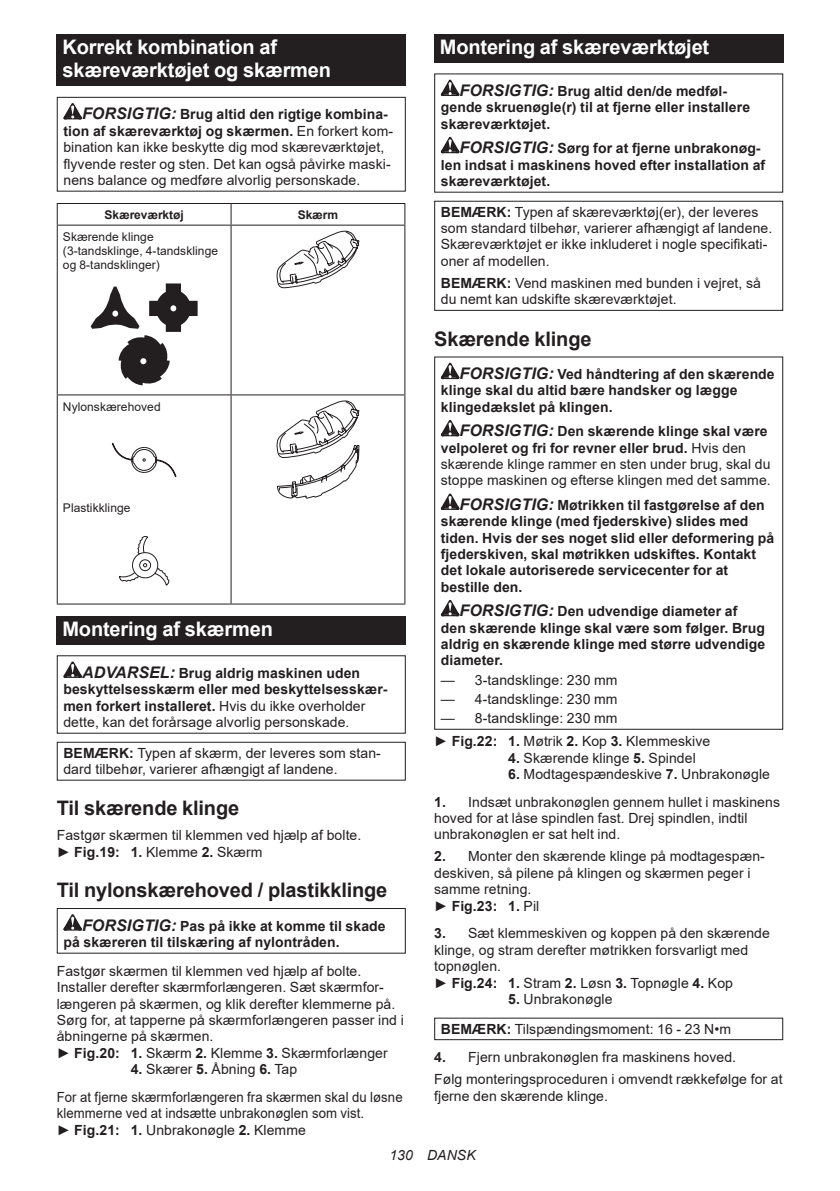
<style>
.page{position:relative;width:840px;height:1191px;background:#fff}
.page>*{position:absolute;margin:0;border:0;box-sizing:border-box;transform-origin:0 0}
.t1{font:700 20px/23.4px "Arial";letter-spacing:-.01em;color:#fff}
.t2{font:700 20px "Arial";letter-spacing:-.01em;color:#231f20}
.t3{font:14px/16.4px "Arial";letter-spacing:.005em;color:#231f20}
.t4{font:700 14px/16.4px "Arial";letter-spacing:.005em;color:#231f20}
.t5{font:14px/16.4px "Arial";letter-spacing:.005em;color:#231f20;scale:.94 1}
.t6{font:italic 14px "Arial";letter-spacing:.005em;color:#231f20}
.t7{font:12px/14px "Arial";letter-spacing:.005em;color:#231f20}
.t8{font:700 12px "Arial";letter-spacing:-.01em;color:#231f20}
.s1{font-weight:700;font-style:italic;font-size:16px}
.s2{font-weight:700}
.s3{font-style:italic;font-size:16px}
.s4{font-weight:400}
</style>
<div class="page">
<div style="left:57px;top:34px;width:348px;height:52px;background:#231f20"></div>
<svg style="left:63px;top:103px;width:19px;height:16px"></svg>
<div style="left:57px;top:97px;width:348px;height:95px;border:1px solid #231f20"></div>
<hr style="left:57px;top:203px;width:174px;height:1px;background:#231f20">
<svg style="left:57px;top:204px;width:1px;height:21px"></svg>
<hr style="left:231px;top:203px;width:174px;height:1px;background:#231f20">
<svg style="left:230px;top:204px;width:1px;height:21px"></svg>
<svg style="left:404px;top:204px;width:1px;height:21px"></svg>
<hr style="left:57px;top:225px;width:174px;height:1px;background:#231f20">
<hr style="left:57px;top:226px;width:1px;height:168px;background:#231f20">
<hr style="left:231px;top:225px;width:174px;height:1px;background:#231f20">
<hr style="left:230px;top:226px;width:1px;height:168px;background:#231f20">
<hr style="left:404px;top:226px;width:1px;height:168px;background:#231f20">
<hr style="left:57px;top:394px;width:174px;height:1px;background:#231f20">
<hr style="left:57px;top:395px;width:1px;height:208px;background:#231f20">
<hr style="left:231px;top:394px;width:174px;height:1px;background:#231f20">
<hr style="left:230px;top:395px;width:1px;height:208px;background:#231f20">
<hr style="left:404px;top:395px;width:1px;height:208px;background:#231f20">
<hr style="left:57px;top:603px;width:174px;height:1px;background:#231f20">
<hr style="left:231px;top:603px;width:174px;height:1px;background:#231f20">
<svg style="left:91px;top:283px;width:106px;height:102px"></svg>
<svg style="left:276px;top:231px;width:83px;height:57px"></svg>
<svg style="left:111px;top:442px;width:66px;height:35px"></svg>
<svg style="left:119px;top:536px;width:50px;height:49px"></svg>
<svg style="left:276px;top:400px;width:83px;height:98px"></svg>
<div style="left:57px;top:616px;width:348px;height:28px;background:#231f20"></div>
<svg style="left:63px;top:661px;width:19px;height:17px"></svg>
<div style="left:57px;top:741px;width:348px;height:39px;border:1px solid #231f20"></div>
<svg style="left:63px;top:914px;width:19px;height:16px"></svg>
<div style="left:57px;top:908px;width:348px;height:45px;border:1px solid #231f20"></div>
<div style="left:434px;top:34px;width:348px;height:29px;background:#231f20"></div>
<svg style="left:440px;top:80px;width:19px;height:16px"></svg>
<svg style="left:440px;top:137px;width:19px;height:16px"></svg>
<div style="left:434px;top:201px;width:348px;height:110px;border:1px solid #231f20"></div>
<svg style="left:440px;top:363px;width:19px;height:16px"></svg>
<svg style="left:440px;top:420px;width:19px;height:16px"></svg>
<svg style="left:440px;top:493px;width:19px;height:17px"></svg>
<svg style="left:440px;top:600px;width:19px;height:16px"></svg>
<div style="left:434px;top:356px;width:348px;height:374px;border:1px solid #231f20"></div>
<div style="left:434px;top:1017px;width:348px;height:23px;border:1px solid #231f20"></div>
<h1 class="t1" style="left:62px;top:36px;width:270px">Korrekt kombination af skæreværktøjet og skærmen</h1>
<p class="t3" style="left:63px;top:106px;width:331px;text-indent:19px"><span class="s1">FORSIGTIG:</span> <span class="s2">Brug altid den rigtige kombina&shy;tion af skæreværktøj og skærmen.</span> En forkert kom&shy;bination kan ikke beskytte dig mod skæreværktøjet, flyvende rester og sten. Det kan også påvirke maski&shy;nens balance og medføre alvorlig personskade.</p>
<p class="t8" style="left:105px;top:207px;width:80px">Skæreværktøj</p>
<p class="t8" style="left:297px;top:207px;width:42px">Skærm</p>
<p class="t7" style="left:63px;top:230px;width:157px">Skærende klinge (3-tandsklinge, 4-tandsklinge og 8-tandsklinger)</p>
<p class="t7" style="left:63px;top:399px;width:99px">Nylonskærehoved</p>
<p class="t7" style="left:63px;top:500px;width:69px">Plastikklinge</p>
<h1 class="t1" style="left:62px;top:617px;width:212px">Montering af skærmen</h1>
<p class="t4" style="left:63px;top:665px;width:325px;text-indent:19px"><span class="s3">ADVARSEL:</span> Brug aldrig maskinen uden beskyttelsesskærm eller med beskyttelsesskær&shy;men forkert installeret. <span class="s4">Hvis du ikke overholder dette, kan det forårsage alvorlig personskade.</span></p>
<p class="t3" style="left:63px;top:744px;width:319px"><span class="s2">BEMÆRK:</span> Typen af skærm, der leveres som stan&shy;dard tilbehør, varierer afhængigt af landene.</p>
<h1 class="t2" style="left:57px;top:794px;width:184px">Til skærende klinge</h1>
<p class="t3" style="left:57px;top:827px;width:306px">Fastgør skærmen til klemmen ved hjælp af bolte. ► <span class="s2">Fig.19: 1.</span> Klemme <span class="s2">2.</span> Skærm</p>
<h1 class="t2" style="left:57px;top:876px;width:332px">Til nylonskærehoved / plastikklinge</h1>
<p class="t4" style="left:63px;top:917px;width:323px;text-indent:19px"><span class="s3">FORSIGTIG:</span> Pas på ikke at komme til skade på skæreren til tilskæring af nylontråden.</p>
<p class="t3" style="left:57px;top:962px;width:348px">Fastgør skærmen til klemmen ved hjælp af bolte.<br>Installer derefter skærmforlængeren. Sæt skærmfor&shy;længeren på skærmen, og klik derefter klemmerne på.<br>Sørg for, at tapperne på skærmforlængeren passer ind i åbningerne på skærmen.<br>► <span class="s2">Fig.20: 1.</span> Skærm <span class="s2">2.</span> Klemme <span class="s2">3.</span> Skærmforlænger</p>
<p class="t3" style="left:57px;top:1055px;width:347px;line-height:27.8px;text-indent:74px"><span class="s2">4.</span> Skærer <span class="s2">5.</span> Åbning <span class="s2">6.</span> Tap<br>For at fjerne skærmforlængeren fra skærmen skal du løsne</p>
<p class="t5" style="left:57px;top:1105px;width:328px">klemmerne ved at indsætte unbrakonøglen som vist. ► <span class="s2">Fig.21: 1.</span> Unbrakonøgle <span class="s2">2.</span> Klemme</p>
<h1 class="t1" style="left:439px;top:36px;width:271px">Montering af skæreværktøjet</h1>
<p class="t4" style="left:440px;top:83px;width:310px;text-indent:19px"><span class="s3">FORSIGTIG:</span> Brug altid den/de medføl&shy;gende skruenøgle(r) til at fjerne eller installere skæreværktøjet.</p>
<p class="t4" style="left:440px;top:140px;width:326px;text-indent:19px"><span class="s3">FORSIGTIG:</span> Sørg for at fjerne unbrakonøg&shy;len indsat i maskinens hoved efter installation af skæreværktøjet.</p>
<p class="t3" style="left:440px;top:203px;width:333px"><span class="s2">BEMÆRK:</span> Typen af skæreværktøj(er), der leveres som standard tilbehør, varierer afhængigt af landene.<br>Skæreværktøjet er ikke inkluderet i nogle specifikati&shy;oner af modellen.</p>
<p class="t3" style="left:440px;top:274px;width:321px"><span class="s2">BEMÆRK:</span> Vend maskinen med bunden i vejret, så du nemt kan udskifte skæreværktøjet.</p>
<h1 class="t2" style="left:434px;top:324px;width:159px">Skærende klinge</h1>
<p class="t4" style="left:440px;top:366px;width:335px;text-indent:19px"><span class="s3">FORSIGTIG:</span> Ved håndtering af den skærende klinge skal du altid bære handsker og lægge klingedækslet på klingen.</p>
<p class="t3" style="left:440px;top:423px;width:331px;text-indent:19px"><span class="s1">FORSIGTIG:</span> <span class="s2">Den skærende klinge skal være velpoleret og fri for revner eller brud.</span> Hvis den skærende klinge rammer en sten under brug, skal du stoppe maskinen og efterse klingen med det samme.</p>
<p class="t4" style="left:440px;top:497px;width:335px;text-indent:19px"><span class="s3">FORSIGTIG:</span> Møtrikken til fastgørelse af den skærende klinge (med fjederskive) slides med tiden. Hvis der ses noget slid eller deformering på fjederskiven, skal møtrikken udskiftes. Kontakt det lokale autoriserede servicecenter for at bestille den.</p>
<p class="t4" style="left:440px;top:603px;width:326px;text-indent:19px"><span class="s3">FORSIGTIG:</span> Den udvendige diameter af den skærende klinge skal være som følger. Brug aldrig en skærende klinge med større udvendige diameter.</p>
<p class="t3" style="left:440px;top:671px;width:178px">— 3-tandsklinge: 230 mm</p>
<p class="t3" style="left:440px;top:690px;width:178px">— 4-tandsklinge: 230 mm</p>
<p class="t3" style="left:434px;top:706px;width:277px;line-height:23px;text-indent:7px">— 8-tandsklinge: 230 mm<br>► <span class="s2">Fig.22: 1.</span> Møtrik <span class="s2">2.</span> Kop <span class="s2">3.</span> Klemmeskive</p>
<p class="t3" style="left:508px;top:749px;width:189px"><span class="s2">4.</span> Skærende klinge <span class="s2">5.</span> Spindel</p>
<p class="t3" style="left:508px;top:765px;width:263px"><span class="s2">6.</span> Modtagespændeskive <span class="s2">7.</span> Unbrakonøgle</p>
<p class="t3" style="left:434px;top:793px;width:347px"><span class="s2">1.</span> Indsæt unbrakonøglen gennem hullet i maskinens hoved for at låse spindlen fast. Drej spindlen, indtil unbrakonøglen er sat helt ind.</p>
<p class="t3" style="left:434px;top:848px;width:332px"><span class="s2">2.</span> Monter den skærende klinge på modtagespæn&shy;deskiven, så pilene på klingen og skærmen peger i samme retning.<br>► <span class="s2">Fig.23: 1.</span> Pil</p>
<p class="t3" style="left:434px;top:925px;width:337px"><span class="s2">3.</span> Sæt klemmeskiven og koppen på den skærende klinge, og stram derefter møtrikken forsvarligt med topnøglen.<br>► <span class="s2">Fig.24: 1.</span> Stram <span class="s2">2.</span> Løsn <span class="s2">3.</span> Topnøgle <span class="s2">4.</span> Kop</p>
<p class="t3" style="left:440px;top:984px;width:291px;line-height:29.6px;text-indent:67px"><span class="s2">5.</span> Unbrakonøgle<br><span class="s2">BEMÆRK:</span> Tilspændingsmoment: 16 - 23 N•m</p>
<p class="t3" style="left:434px;top:1046px;width:350px;line-height:22px"><span class="s2">4.</span> Fjern unbrakonøglen fra maskinens hoved.<br>Følg monteringsproceduren i omvendt rækkefølge for at</p>
<p class="t3" style="left:434px;top:1087px;width:175px">fjerne den skærende klinge.</p>
<p class="t6" style="left:389px;top:1146px;width:88px">130 DANSK</p>
</div>
